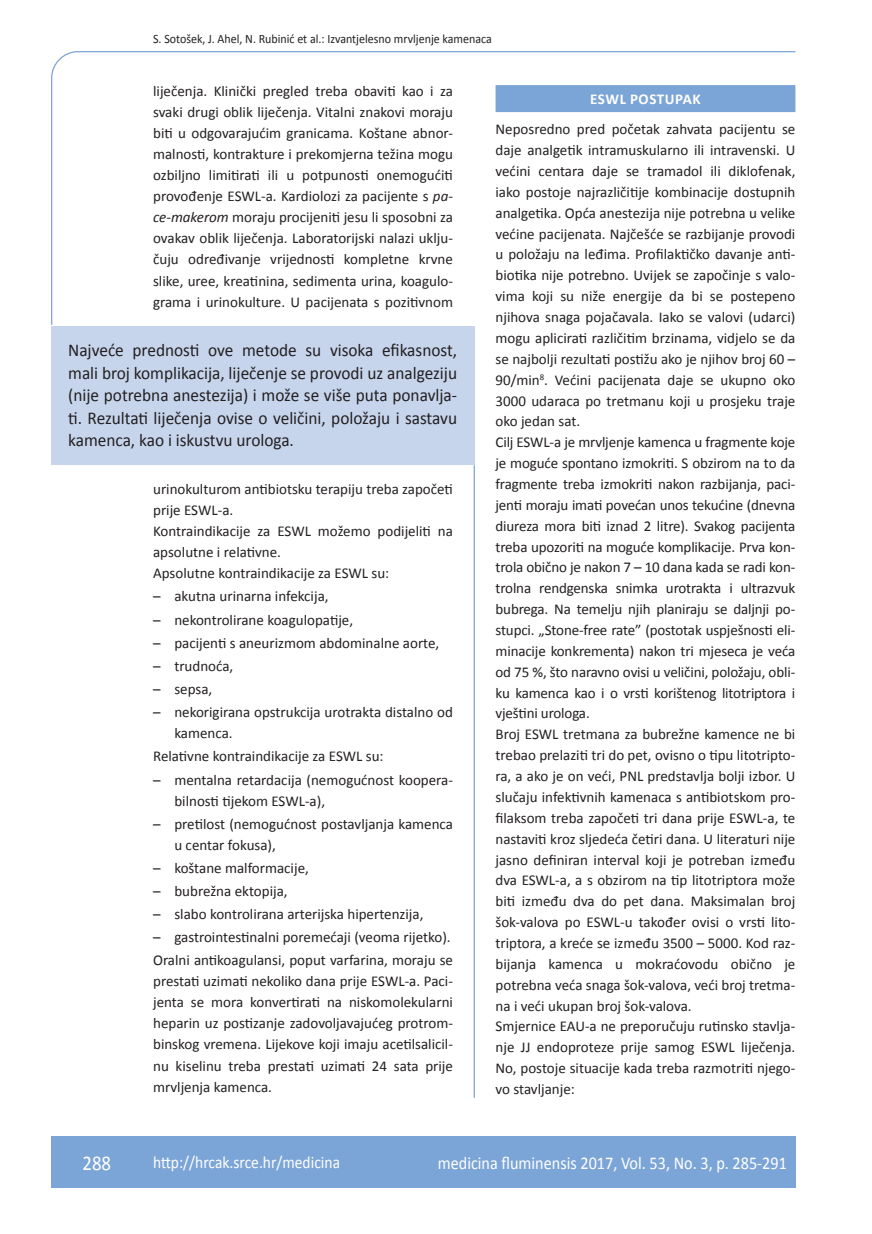
<style>
.page{position:relative;width:872px;height:1234px;background:#fff}
.page>*{position:absolute;margin:0;border:0;box-sizing:border-box;transform-origin:0 0}
.t1{font:21px "Calibri";color:#fff;scale:.9 1}
.t2{font:18px/22.5px "Calibri";color:#231f20;text-align:justify;scale:.96 1}
.t3{font:18px "Calibri";color:#fff;scale:.9 1}
.t4{font:17.25px "Calibri";color:#fff;scale:.9 1}
.t5{font:15px/20.9px "Calibri";color:#231f20}
.t6{font:700 15px "Calibri";letter-spacing:.04em;color:#fff}
.t7{font:12.75px "Calibri";color:#231f20;scale:.94 1}
.s1{font-style:italic}
</style>
<div class="page">
<svg style="left:51px;top:51px;width:745px;height:274px"></svg>
<hr style="left:473px;top:465px;width:2px;height:632px;background:#7ca5d7">
<div style="left:51px;top:1135px;width:744px;height:51px;background:#7ca5d7"></div>
<div style="left:495px;top:85px;width:300px;height:27px;background:#7ca5d7"></div>
<div style="left:51px;top:325px;width:423px;height:139px;background:#c6d5ec"></div>
<p class="t7" style="left:153px;top:30px;width:362px">S. Sotošek, J. Ahel, N. Rubinić et al.: Izvantjelesno mrvljenje kamenaca</p>
<p class="t5" style="left:153px;top:80px;width:301px;text-align:justify">liječenja. Klinički pregled treba obaviti kao i za svaki drugi oblik liječenja. Vitalni znakovi moraju biti u odgovarajućim granicama. Koštane abnor&shy;malnosti, kontrakture i prekomjerna težina mogu ozbiljno limitirati ili u potpunosti onemogućiti provođenje ESWL-a. Kardiolozi za pacijente s <span class="s1">pa&shy;ce-makerom</span> moraju procijeniti jesu li sposobni za ovakav oblik liječenja. Laboratorijski nalazi uklju&shy;čuju određivanje vrijednosti kompletne krvne slike, uree, kreatinina, sedimenta urina, koagulo&shy;grama i urinokulture. U pacijenata s pozitivnom</p>
<p class="t6" style="left:590px;top:90px;width:112px">ESWL POSTUPAK</p>
<p class="t5" style="left:495px;top:118px;width:301px">Neposredno pred početak zahvata pacijentu se daje analgetik intramuskularno ili intravenski. U većini centara daje se tramadol ili diklofenak, iako postoje najrazličitije kombinacije dostupnih analgetika. Opća anestezija nije potrebna u velike većine pacijenata. Najčešće se razbijanje provodi u položaju na leđima. Profilaktičko davanje anti&shy;biotika nije potrebno. Uvijek se započinje s valo&shy;vima koji su niže energije da bi se postepeno njihova snaga pojačavala. Iako se valovi (udarci) mogu aplicirati različitim brzinama, vidjelo se da se najbolji rezultati postižu ako je njihov broj 60 – 90/min<sup>8</sup>. Većini pacijenata daje se ukupno oko 3000 udaraca po tretmanu koji u prosjeku traje oko jedan sat.<br>Cilj ESWL-a je mrvljenje kamenca u fragmente koje je moguće spontano izmokriti. S obzirom na to da fragmente treba izmokriti nakon razbijanja, paci&shy;jenti moraju imati povećan unos tekućine (dnevna diureza mora biti iznad 2 litre). Svakog pacijenta treba upozoriti na moguće komplikacije. Prva kon&shy;trola obično je nakon 7 – 10 dana kada se radi kon&shy;trolna rendgenska snimka urotrakta i ultrazvuk bubrega. Na temelju njih planiraju se daljnji po&shy;stupci. „Stone-free rate” (postotak uspješnosti eli&shy;minacije konkrementa) nakon tri mjeseca je veća od 75 %, što naravno ovisi u veličini, položaju, obli&shy;ku kamenca kao i o vrsti korištenog litotriptora i vještini urologa.<br>Broj ESWL tretmana za bubrežne kamence ne bi trebao prelaziti tri do pet, ovisno o tipu litotripto&shy;ra, a ako je on veći, PNL predstavlja bolji izbor. U slučaju infektivnih kamenaca s antibiotskom pro&shy;filaksom treba započeti tri dana prije ESWL-a, te nastaviti kroz sljedeća četiri dana. U literaturi nije jasno definiran interval koji je potreban između dva ESWL-a, a s obzirom na tip litotriptora može biti između dva do pet dana. Maksimalan broj šok-valova po ESWL-u također ovisi o vrsti lito&shy;triptora, a kreće se između 3500 – 5000. Kod raz&shy;bijanja kamenca u mokraćovodu obično je potrebna veća snaga šok-valova, veći broj tretma&shy;na i veći ukupan broj šok-valova.<br>Smjernice EAU-a ne preporučuju rutinsko stavlja&shy;nje JJ endoproteze prije samog ESWL liječenja.<br>No, postoje situacije kada treba razmotriti njego&shy;vo stavljanje:</p>
<p class="t2" style="left:68px;top:338px;width:407px">Najveće prednosti ove metode su visoka efikasnost, mali broj komplikacija, liječenje se provodi uz analgeziju (nije potrebna anestezija) i može se više puta ponavlja&shy;ti. Rezultati liječenja ovise o veličini, položaju i sastavu kamenca, kao i iskustvu urologa.</p>
<p class="t5" style="left:153px;top:478px;width:301px">urinokulturom antibiotsku terapiju treba započeti prije ESWL-a.<br>Kontraindikacije za ESWL možemo podijeliti na apsolutne i relativne.<br>Apsolutne kontraindikacije za ESWL su:</p>
<p class="t5" style="left:153px;top:585px;width:177px">– akutna urinarna infekcija,</p>
<p class="t5" style="left:153px;top:608px;width:201px">– nekontrolirane koagulopatije,</p>
<p class="t5" style="left:153px;top:631px;width:288px">– pacijenti s aneurizmom abdominalne aorte,</p>
<p class="t5" style="left:153px;top:654px;width:82px">– trudnoća,</p>
<p class="t5" style="left:153px;top:677px;width:61px">– sepsa,</p>
<p class="t5" style="left:174px;top:700px;width:280px;text-indent:-21px">– nekorigirana opstrukcija urotrakta distalno od kamenca.</p>
<p class="t5" style="left:153px;top:745px;width:232px">Relativne kontraindikacije za ESWL su:</p>
<p class="t5" style="left:174px;top:768px;width:280px;text-indent:-21px">– mentalna retardacija (nemogućnost koopera&shy;bilnosti tijekom ESWL-a),</p>
<p class="t5" style="left:174px;top:812px;width:280px;text-indent:-21px">– pretilost (nemogućnost postavljanja kamenca u centar fokusa),</p>
<p class="t5" style="left:153px;top:856px;width:157px">– koštane malformacije,</p>
<p class="t5" style="left:153px;top:879px;width:136px">– bubrežna ektopija,</p>
<p class="t5" style="left:153px;top:902px;width:272px">– slabo kontrolirana arterijska hipertenzija,</p>
<p class="t5" style="left:153px;top:924px;width:301px;line-height:23.1px">– gastrointestinalni poremećaji (veoma rijetko).<br>Oralni antikoagulansi, poput varfarina, moraju se</p>
<p class="t5" style="left:153px;top:970px;width:301px;text-align:justify">prestati uzimati nekoliko dana prije ESWL-a. Paci&shy;jenta se mora konvertirati na niskomolekularni heparin uz postizanje zadovoljavajućeg protrom&shy;binskog vremena. Lijekove koji imaju acetilsalicil&shy;nu kiselinu treba prestati uzimati 24 sata prije mrvljenja kamenca.</p>
<h1 class="t1" style="left:82px;top:1149px;width:33px">288</h1>
<p class="t4" style="left:153px;top:1150px;width:209px">http://hrcak.srce.hr/medicina</p>
<p class="t3" style="left:438px;top:1151px;width:389px">medicina fluminensis 2017, Vol. 53, No. 3, p. 285-291</p>
</div>
